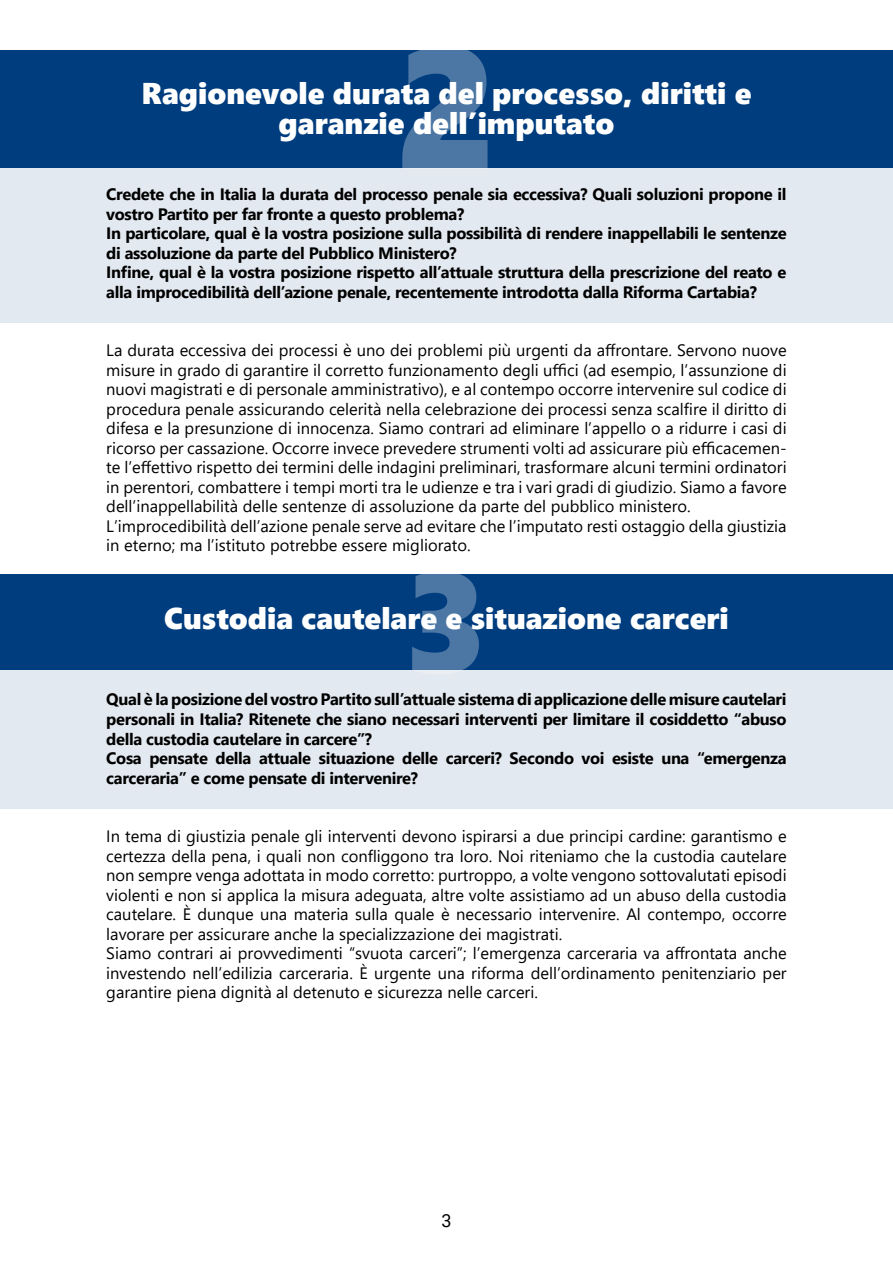
<style>
.page{position:relative;width:893px;height:1263px;background:#fff}
.page>*{position:absolute;margin:0;border:0;box-sizing:border-box;transform-origin:0 0}
.t1{font:172.8px "Segoe UI Black";color:#fff}
.t2{font:142.5px "Segoe UI Black";color:#fff}
.t3{font:30px/30px "Segoe UI Black";color:#fff;text-align:center}
.t4{font:18px "Roboto";color:#000}
.t5{font:16.5px/19.5px "Segoe UI";color:#000}
.t6{font:700 16.5px/19.5px "Segoe UI";letter-spacing:-.02em;color:#000}
</style>
<div class="page">
<div style="left:0;top:670px;width:893px;height:138px;background:#e3e9f0"></div>
<div style="left:0;top:168px;width:893px;height:155px;background:#e3e9f0"></div>
<div style="left:0;top:575px;width:893px;height:95px;background:#003d7e"></div>
<div style="left:0;top:50px;width:893px;height:118px;background:#003d7e"></div>
<h1 class="t1" style="left:395px;top:-18px;width:105px">2</h1>
<h3 class="t3" style="left:142px;top:76px;width:611px">Ragionevole durata del processo, diritti e garanzie dell’imputato</h3>
<p class="t6" style="left:106px;top:183px;width:682px">Credete che in Italia la durata del processo penale sia eccessiva? Quali soluzioni propone il vostro Partito per far fronte a questo problema?<br>In particolare, qual è la vostra posizione sulla possibilità di rendere inappellabili le sentenze di assoluzione da parte del Pubblico Ministero?<br>Infine, qual è la vostra posizione rispetto all’attuale struttura della prescrizione del reato e alla improcedibilità dell’azione penale, recentemente introdotta dalla Riforma Cartabia?</p>
<p class="t5" style="left:106px;top:339px;width:682px">La durata eccessiva dei processi è uno dei problemi più urgenti da affrontare. Servono nuove misure in grado di garantire il corretto funzionamento degli uffici (ad esempio, l’assunzione di nuovi magistrati e di personale amministrativo), e al contempo occorre intervenire sul codice di procedura penale assicurando celerità nella celebrazione dei processi senza scalfire il diritto di difesa e la presunzione di innocenza. Siamo contrari ad eliminare l’appello o a ridurre i casi di ricorso per cassazione. Occorre invece prevedere strumenti volti ad assicurare più efficacemen&shy;te l’effettivo rispetto dei termini delle indagini preliminari, trasformare alcuni termini ordinatori in perentori, combattere i tempi morti tra le udienze e tra i vari gradi di giudizio. Siamo a favore dell’inappellabilità delle sentenze di assoluzione da parte del pubblico ministero.<br>L’improcedibilità dell’azione penale serve ad evitare che l’imputato resti ostaggio della giustizia in eterno; ma l’istituto potrebbe essere migliorato.</p>
<h2 class="t2" style="left:404px;top:519px;width:87px">3</h2>
<h3 class="t3" style="left:164px;top:602px;width:566px">Custodia cautelare e situazione carceri</h3>
<p class="t6" style="left:106px;top:688px;width:682px">Qual è la posizione del vostro Partito sull’attuale sistema di applicazione delle misure cautelari personali in Italia? Ritenete che siano necessari interventi per limitare il cosiddetto “abuso della custodia cautelare in carcere”?<br>Cosa pensate della attuale situazione delle carceri? Secondo voi esiste una “emergenza carceraria” e come pensate di intervenire?</p>
<p class="t5" style="left:106px;top:825px;width:682px">In tema di giustizia penale gli interventi devono ispirarsi a due principi cardine: garantismo e certezza della pena, i quali non confliggono tra loro. Noi riteniamo che la custodia cautelare non sempre venga adottata in modo corretto: purtroppo, a volte vengono sottovalutati episodi violenti e non si applica la misura adeguata, altre volte assistiamo ad un abuso della custodia cautelare. È dunque una materia sulla quale è necessario intervenire. Al contempo, occorre lavorare per assicurare anche la specializzazione dei magistrati.<br>Siamo contrari ai provvedimenti “svuota carceri”; l’emergenza carceraria va affrontata anche investendo nell’edilizia carceraria. È urgente una riforma dell’ordinamento penitenziario per garantire piena dignità al detenuto e sicurezza nelle carceri.</p>
<p class="t4" style="left:442px;top:1207px;width:12px">3</p>
</div>
